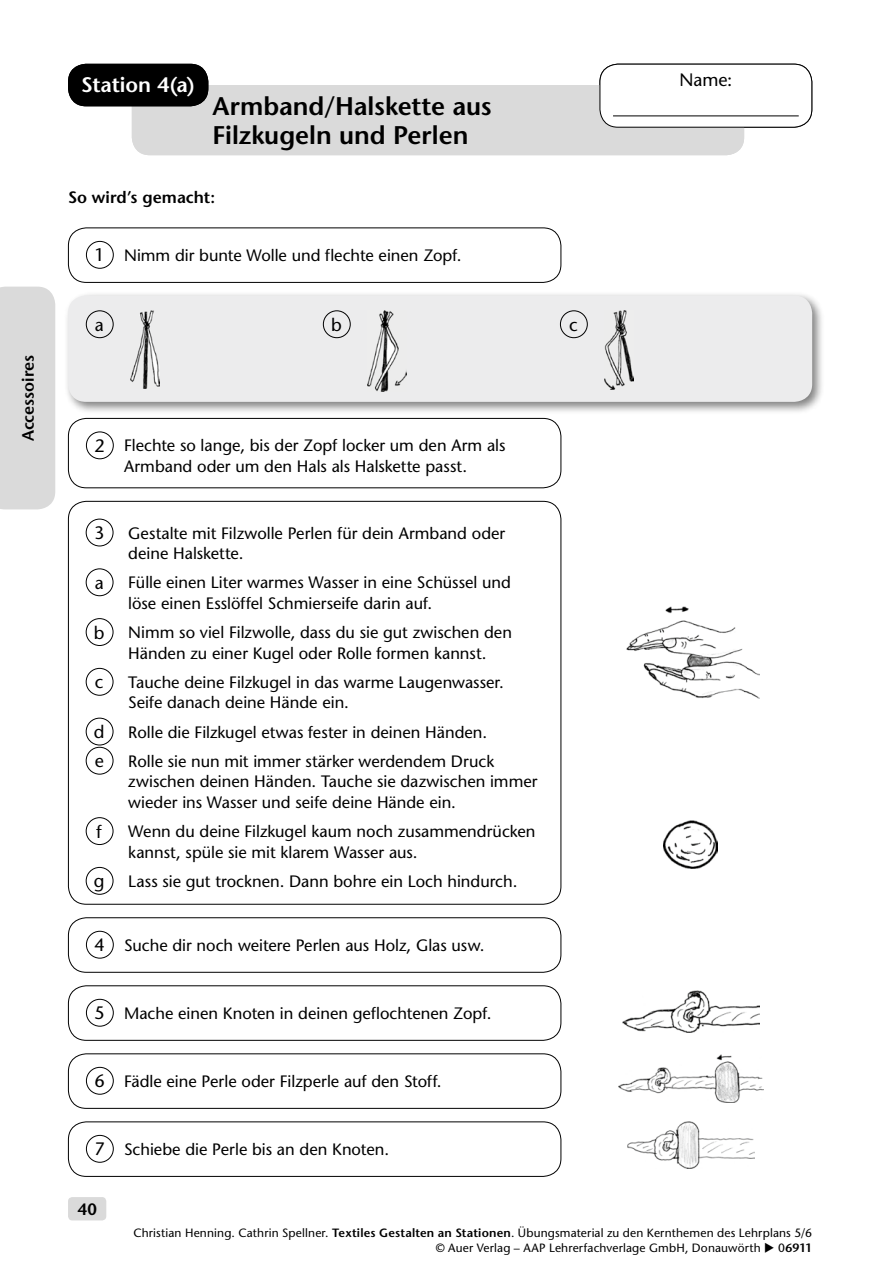
<style>
.page{position:relative;width:893px;height:1263px;background:#fff}
.page>*{position:absolute;margin:0;border:0;box-sizing:border-box;transform-origin:0 0}
.t1{font:600 25.5px/28.5px "Stone Sans Std";color:#000}
.t2{font:600 21px "Stone Sans Std";letter-spacing:-.005em;color:#fff}
.t3{font:500 18px "Stone Sans Std";color:#000}
.t4{font:500 16.5px/20.7px "Stone Sans Std";color:#000}
.t5{font:600 16.5px "Stone Sans Std";color:#000}
.t6{font:500 12px/15px "Stone Sans Std";letter-spacing:.015em;color:#000;text-align:right}
.s1{font-size:18px}
.s2{font-weight:600}
</style>
<div class="page">
<div style="left:68px;top:1197px;width:38px;height:23px;background:#dadada;border-radius:4px"></div>
<div style="left:132px;top:85px;width:612px;height:70px;background:#dadada;border-radius:18px"></div>
<div style="left:600px;top:64px;width:212px;height:63px;background:#fff;border-radius:18px"></div>
<div style="left:600px;top:64px;width:212px;height:64px;border:1px solid #000;border-radius:18px"></div>
<hr style="left:613px;top:116px;width:186px;height:1px;background:#000">
<div style="left:0;top:287px;width:55px;height:222px;background:#dadada"></div>
<div style="left:68px;top:64px;width:140px;height:42px;background:#000;border-radius:18px"></div>
<div style="left:86px;top:241px;width:28px;height:28px;border:1px solid #000;border-radius:50%"></div>
<div style="left:68px;top:227px;width:493px;height:56px;border:1px solid #000;border-radius:18px"></div>
<div style="left:86px;top:431px;width:28px;height:28px;border:1px solid #000;border-radius:50%"></div>
<div style="left:68px;top:418px;width:493px;height:70px;border:1px solid #000;border-radius:18px"></div>
<div style="left:86px;top:519px;width:27px;height:27px;border:1px solid #000;border-radius:50%"></div>
<div style="left:86px;top:568px;width:27px;height:28px;border:1px solid #000;border-radius:50%"></div>
<div style="left:86px;top:618px;width:27px;height:28px;border:1px solid #000;border-radius:50%"></div>
<div style="left:86px;top:668px;width:27px;height:28px;border:1px solid #000;border-radius:50%"></div>
<div style="left:86px;top:718px;width:27px;height:27px;border:1px solid #000;border-radius:50%"></div>
<div style="left:86px;top:747px;width:27px;height:27px;border:1px solid #000;border-radius:50%"></div>
<div style="left:86px;top:817px;width:27px;height:28px;border:1px solid #000;border-radius:50%"></div>
<div style="left:86px;top:867px;width:27px;height:28px;border:1px solid #000;border-radius:50%"></div>
<div style="left:86px;top:931px;width:28px;height:27px;border:1px solid #000;border-radius:50%"></div>
<div style="left:68px;top:917px;width:493px;height:56px;border:1px solid #000;border-radius:18px"></div>
<div style="left:86px;top:999px;width:28px;height:27px;border:1px solid #000;border-radius:50%"></div>
<div style="left:68px;top:985px;width:493px;height:56px;border:1px solid #000;border-radius:18px"></div>
<div style="left:86px;top:1067px;width:28px;height:27px;border:1px solid #000;border-radius:50%"></div>
<div style="left:68px;top:1053px;width:493px;height:56px;border:1px solid #000;border-radius:18px"></div>
<div style="left:86px;top:1135px;width:28px;height:28px;border:1px solid #000;border-radius:50%"></div>
<div style="left:68px;top:1121px;width:493px;height:56px;border:1px solid #000;border-radius:18px"></div>
<div style="left:64px;top:291px;width:761px;height:123px;background:#000;opacity:.5"></div>
<div style="left:68px;top:296px;width:744px;height:106px;background:#ececed;border-radius:18px"></div>
<div style="left:86px;top:310px;width:28px;height:28px;border:1px solid #000;border-radius:50%"></div>
<img style="left:130px;top:311px;width:30px;height:77px">
<div style="left:323px;top:310px;width:28px;height:28px;border:1px solid #000;border-radius:50%"></div>
<img style="left:367px;top:311px;width:39px;height:80px">
<div style="left:560px;top:310px;width:28px;height:28px;border:1px solid #000;border-radius:50%"></div>
<img style="left:604px;top:311px;width:29px;height:78px">
<img style="left:626px;top:607px;width:134px;height:92px">
<img style="left:663px;top:820px;width:55px;height:49px">
<img style="left:622px;top:990px;width:138px;height:42px">
<img style="left:619px;top:1054px;width:145px;height:48px">
<img style="left:628px;top:1121px;width:127px;height:48px">
<p class="t5" style="left:18px;top:441px;width:88px;rotate:-90deg">Accessoires</p>
<p class="t2" style="left:81px;top:72px;width:115px">Station 4(a)</p>
<p class="t2" style="left:88px;top:72px;width:101px">Station P1</p>
<h1 class="t1" style="left:213px;top:92px;width:281px">Armband/Halskette aus<br>Filzkugeln und Perlen</h1>
<p class="t5" style="left:68px;top:188px;width:149px">So wird’s gemacht:</p>
<p class="t4" style="left:94px;top:245px;width:369px"><span class="s1">1</span> Nimm dir bunte Wolle und flechte einen Zopf.</p>
<p class="t3" style="left:95px;top:314px;width:10px">a</p>
<p class="t3" style="left:331px;top:314px;width:12px">b</p>
<p class="t3" style="left:569px;top:314px;width:10px">c</p>
<p class="t4" style="left:94px;top:435px;width:413px;text-align:center"><span class="s1">2</span> Flechte so lange, bis der Zopf locker um den Arm als<br>Armband oder um den Hals als Halskette passt.</p>
<p class="t3" style="left:94px;top:522px;width:12px">3</p>
<p class="t4" style="left:128px;top:522px;width:378px">Gestalte mit Filzwolle Perlen für dein Armband oder deine Halskette.</p>
<p class="t3" style="left:95px;top:572px;width:10px">a</p>
<p class="t4" style="left:128px;top:572px;width:384px">Fülle einen Liter warmes Wasser in eine Schüssel und löse einen Esslöffel Schmierseife darin auf.</p>
<p class="t3" style="left:94px;top:622px;width:12px">b</p>
<p class="t4" style="left:128px;top:622px;width:385px">Nimm so viel Filzwolle, dass du sie gut zwischen den<br>Händen zu einer Kugel oder Rolle formen kannst.</p>
<p class="t3" style="left:95px;top:671px;width:10px">c</p>
<p class="t4" style="left:128px;top:672px;width:377px">Tauche deine Filzkugel in das warme Laugenwasser.<br>Seife danach deine Hände ein.</p>
<p class="t3" style="left:94px;top:721px;width:12px">d</p>
<p class="t4" style="left:128px;top:721px;width:360px">Rolle die Filzkugel etwas fester in deinen Händen.</p>
<p class="t3" style="left:95px;top:750px;width:11px">e</p>
<p class="t4" style="left:128px;top:751px;width:411px">Rolle sie nun mit immer stärker werdendem Druck zwischen deinen Händen. Tauche sie dazwischen immer wieder ins Wasser und seife deine Hände ein.</p>
<p class="t3" style="left:97px;top:821px;width:7px">f</p>
<p class="t4" style="left:128px;top:821px;width:409px">Wenn du deine Filzkugel kaum noch zusammendrücken kannst, spüle sie mit klarem Wasser aus.</p>
<p class="t3" style="left:94px;top:870px;width:12px">g</p>
<p class="t4" style="left:128px;top:871px;width:391px">Lass sie gut trocknen. Dann bohre ein Loch hindurch.</p>
<p class="t4" style="left:94px;top:935px;width:392px"><span class="s1">4</span> Suche dir noch weitere Perlen aus Holz, Glas usw.</p>
<p class="t4" style="left:94px;top:1003px;width:398px"><span class="s1">5</span> Mache einen Knoten in deinen geflochtenen Zopf.</p>
<p class="t4" style="left:94px;top:1071px;width:349px"><span class="s1">6</span> Fädle eine Perle oder Filzperle auf den Stoff.</p>
<p class="t4" style="left:94px;top:1139px;width:296px"><span class="s1">7</span> Schiebe die Perle bis an den Knoten.</p>
<p class="t5" style="left:77px;top:1200px;width:21px">40</p>
<p class="t3" style="left:679px;top:69px;width:54px">Name:</p>
<p class="t6" style="left:133px;top:1225px;width:680px">Christian Henning. Cathrin Spellner. <span class="s2">Textiles Gestalten an Stationen</span>. Übungsmaterial zu den Kernthemen des Lehrplans 5/6 © Auer Verlag – AAP Lehrerfachverlage GmbH, Donauwörth ◆ 0<span class="s2">6911</span></p>
</div>
